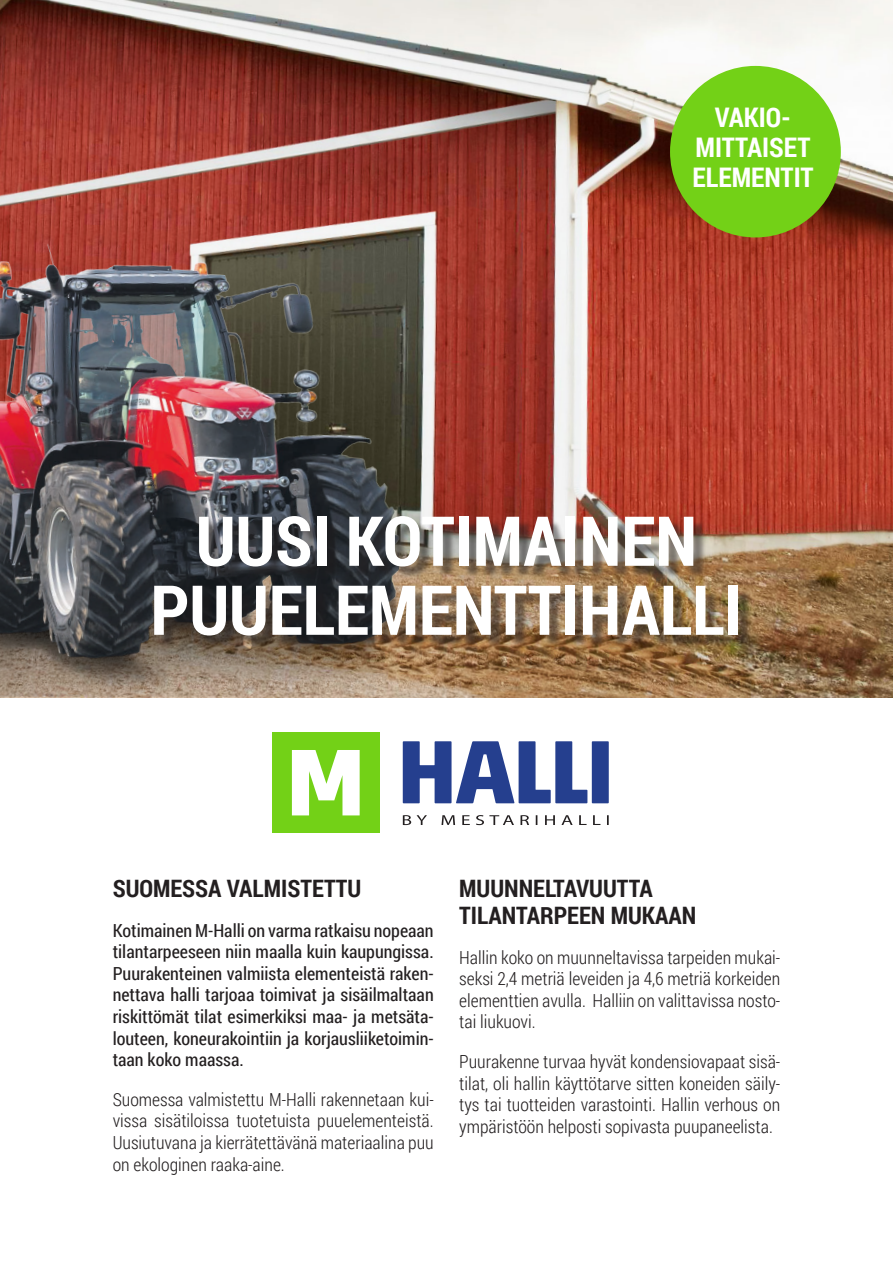
<style>
.page{position:relative;width:893px;height:1263px;background:#fff}
.page>*{position:absolute;margin:0;border:0;box-sizing:border-box;transform-origin:0 0}
.t1{font:700 69px/69px "Roboto Condensed";color:#fff;text-align:center}
.t2{font:700 27px/30px "Roboto Condensed";color:#fff;text-align:center}
.t3{font:700 24px/27px "Roboto Condensed";color:#231f20}
.t4{font:300 18px/21.6px "Roboto Condensed";color:#231f20;text-align:justify}
.t5{font:18px/21.6px "Roboto Condensed";color:#231f20;text-align:justify}
</style>
<div class="page">
<img style="left:0;top:0;width:893px;height:697px">
<div style="left:272px;top:732px;width:108px;height:101px;background:#73d117"></div>
<svg style="left:403px;top:741px;width:184px;height:62px"></svg>
<div style="left:592px;top:741px;width:17px;height:62px;background:#253f8e"></div>
<svg style="left:403px;top:815px;width:206px;height:10px"></svg>
<svg style="left:291px;top:750px;width:69px;height:65px"></svg>
<div style="left:670px;top:66px;width:171px;height:171px;background:#73d117;border-radius:50%"></div>
<img style="left:0;top:216px;width:460px;height:481px">
<div style="left:158px;top:520px;width:593px;height:128px;background:#231f20;opacity:.5"></div>
<h2 class="t2" style="left:693px;top:102px;width:122px">VAKIO-<br>MITTAISET<br>ELEMENTIT</h2>
<h1 class="t1" style="left:150px;top:504px;width:593px">UUSI KOTIMAINEN<br>PUUELEMENTTIHALLI</h1>
<h3 class="t3" style="left:113px;top:874px;width:250px">SUOMESSA VALMISTETTU</h3>
<p class="t5" style="left:113px;top:919px;width:323px">Kotimainen M-Halli on varma ratkaisu nopeaan tilantarpeeseen niin maalla kuin kaupungissa.<br>Puurakenteinen valmiista elementeistä raken&shy;nettava halli tarjoaa toimivat ja sisäilmaltaan riskittömät tilat esimerkiksi maa- ja metsäta&shy;louteen, koneurakointiin ja korjausliiketoimin&shy;taan koko maassa.</p>
<p class="t4" style="left:113px;top:1088px;width:323px">Suomessa valmistettu M-Halli rakennetaan kui&shy;vissa sisätiloissa tuotetuista puuelementeistä.<br>Uusiutuvana ja kierrätettävänä materiaalina puu on ekologinen raaka-aine.</p>
<h3 class="t3" style="left:459px;top:874px;width:239px">MUUNNELTAVUUTTA<br>TILANTARPEEN MUKAAN</h3>
<p class="t4" style="left:459px;top:946px;width:323px">Hallin koko on muunneltavissa tarpeiden mukai&shy;seksi 2,4 metriä leveiden ja 4,6 metriä korkeiden elementtien avulla. Halliin on valittavissa nosto&shy;tai liukuovi.</p>
<p class="t4" style="left:459px;top:1050px;width:323px">Puurakenne turvaa hyvät kondensiovapaat sisä&shy;tilat, oli hallin käyttötarve sitten koneiden säily&shy;tys tai tuotteiden varastointi. Hallin verhous on ympäristöön helposti sopivasta puupaneelista.</p>
</div>
